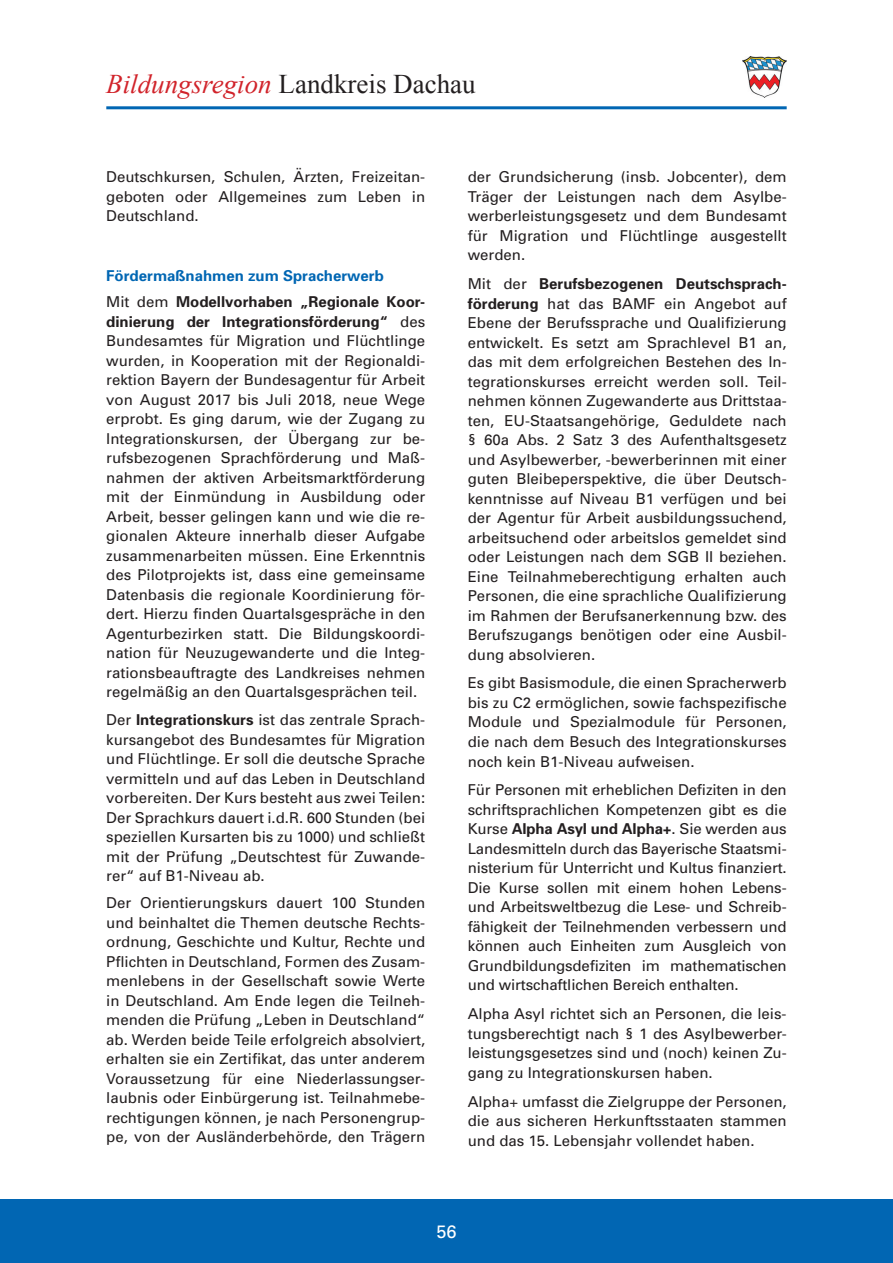
<style>
.page{position:relative;width:893px;height:1263px;background:#fff}
.page>*{position:absolute;margin:0;border:0;box-sizing:border-box;transform-origin:0 0}
.t1{font:27px "Times New Roman";color:#231f20}
.t2{font:18px "Univers";color:#fff}
.t3{font:15px/19.5px "Univers";color:#231f20;text-align:justify}
.t4{font:700 15px/25.8px "Univers";color:#0166b3}
.s1{font-style:italic;color:#d1232a}
.s2{font-weight:400;color:#231f20}
.s3{color:#231f20}
.s4{font-weight:700}
</style>
<div class="page">
<div style="left:0;top:1199px;width:893px;height:64px;background:#0166b3"></div>
<hr style="left:106px;top:106px;width:681px;height:3px;background:#0166b3">
<img style="left:742px;top:57px;width:45px;height:40px">
<h1 class="t1" style="left:106px;top:66px;width:371px"><span class="s1">Bildungsregion</span> Landkreis Dachau</h1>
<p class="t3" style="left:106px;top:167px;width:320px">Deutschkursen, Schulen, Ärzten, Freizeitan&shy;geboten oder Allgemeines zum Leben in Deutschland.</p>
<p class="t4" style="left:106px;top:263px;width:320px">Fördermaßnahmen zum Spracherwerb<br><span class="s2">Mit dem</span> <span class="s3">Modellvorhaben „Regionale Koor-</span></p>
<p class="t3" style="left:106px;top:312px;width:320px"><span class="s4">dinierung der Integrationsförderung“</span> des Bundesamtes für Migration und Flüchtlinge wurden, in Kooperation mit der Regionaldi&shy;rektion Bayern der Bundesagentur für Arbeit von August 2017 bis Juli 2018, neue Wege erprobt. Es ging darum, wie der Zugang zu Integrationskursen, der Übergang zur be&shy;rufsbezogenen Sprachförderung und Maß&shy;nahmen der aktiven Arbeitsmarktförderung mit der Einmündung in Ausbildung oder Arbeit, besser gelingen kann und wie die re&shy;gionalen Akteure innerhalb dieser Aufgabe zusammenarbeiten müssen. Eine Erkenntnis des Pilotprojekts ist, dass eine gemeinsame Datenbasis die regionale Koordinierung för&shy;dert. Hierzu finden Quartalsgespräche in den Agenturbezirken statt. Die Bildungskoordi&shy;nation für Neuzugewanderte und die Integ&shy;rationsbeauftragte des Landkreises nehmen regelmäßig an den Quartalsgesprächen teil.</p>
<p class="t3" style="left:106px;top:710px;width:320px">Der <span class="s4">Integrationskurs</span> ist das zentrale Sprach&shy;kursangebot des Bundesamtes für Migration und Flüchtlinge. Er soll die deutsche Sprache vermitteln und auf das Leben in Deutschland vorbereiten. Der Kurs besteht aus zwei Teilen:<br>Der Sprachkurs dauert i.d.R. 600 Stunden (bei speziellen Kursarten bis zu 1000) und schließt mit der Prüfung „Deutschtest für Zuwande&shy;rer“ auf B1-Niveau ab.</p>
<p class="t3" style="left:106px;top:893px;width:320px">Der Orientierungskurs dauert 100 Stunden und beinhaltet die Themen deutsche Rechts&shy;ordnung, Geschichte und Kultur, Rechte und Pflichten in Deutschland, Formen des Zusam&shy;menlebens in der Gesellschaft sowie Werte in Deutschland. Am Ende legen die Teilneh&shy;menden die Prüfung „Leben in Deutschland“ ab. Werden beide Teile erfolgreich absolviert, erhalten sie ein Zertifikat, das unter anderem Voraussetzung für eine Niederlassungser&shy;laubnis oder Einbürgerung ist. Teilnahmebe&shy;rechtigungen können, je nach Personengrup&shy;pe, von der Ausländerbehörde, den Trägern</p>
<p class="t3" style="left:468px;top:167px;width:320px">der Grundsicherung (insb. Jobcenter), dem Träger der Leistungen nach dem Asylbe&shy;werberleistungsgesetz und dem Bundesamt für Migration und Flüchtlinge ausgestellt werden.</p>
<p class="t3" style="left:468px;top:274px;width:320px">Mit der <span class="s4">Berufsbezogenen Deutschsprach&shy;förderung</span> hat das BAMF ein Angebot auf Ebene der Berufssprache und Qualifizierung entwickelt. Es setzt am Sprachlevel B1 an, das mit dem erfolgreichen Bestehen des In&shy;tegrationskurses erreicht werden soll. Teil&shy;nehmen können Zugewanderte aus Drittstaa&shy;ten, EU-Staatsangehörige, Geduldete nach § 60a Abs. 2 Satz 3 des Aufenthaltsgesetz und Asylbewerber, -bewerberinnen mit einer guten Bleibeperspektive, die über Deutsch&shy;kenntnisse auf Niveau B1 verfügen und bei der Agentur für Arbeit ausbildungssuchend, arbeitsuchend oder arbeitslos gemeldet sind oder Leistungen nach dem SGB II beziehen.<br>Eine Teilnahmeberechtigung erhalten auch Personen, die eine sprachliche Qualifizierung im Rahmen der Berufsanerkennung bzw. des Berufszugangs benötigen oder eine Ausbil&shy;dung absolvieren.</p>
<p class="t3" style="left:468px;top:673px;width:320px">Es gibt Basismodule, die einen Spracherwerb bis zu C2 ermöglichen, sowie fachspezifische Module und Spezialmodule für Personen, die nach dem Besuch des Integrationskurses noch kein B1-Niveau aufweisen.</p>
<p class="t3" style="left:468px;top:780px;width:320px">Für Personen mit erheblichen Defiziten in den schriftsprachlichen Kompetenzen gibt es die Kurse <span class="s4">Alpha Asyl und Alpha+</span>. Sie werden aus Landesmitteln durch das Bayerische Staatsmi&shy;nisterium für Unterricht und Kultus finanziert.<br>Die Kurse sollen mit einem hohen Lebens&shy;und Arbeitsweltbezug die Lese- und Schreib&shy;fähigkeit der Teilnehmenden verbessern und können auch Einheiten zum Ausgleich von Grundbildungsdefiziten im mathematischen und wirtschaftlichen Bereich enthalten.</p>
<p class="t3" style="left:468px;top:1004px;width:320px">Alpha Asyl richtet sich an Personen, die leis&shy;tungsberechtigt nach § 1 des Asylbewerber&shy;leistungsgesetzes sind und (noch) keinen Zu&shy;gang zu Integrationskursen haben.</p>
<p class="t3" style="left:468px;top:1091px;width:320px">Alpha+ umfasst die Zielgruppe der Personen, die aus sicheren Herkunftsstaaten stammen und das 15. Lebensjahr vollendet haben.</p>
<p class="t2" style="left:436px;top:1221px;width:22px">56</p>
</div>
